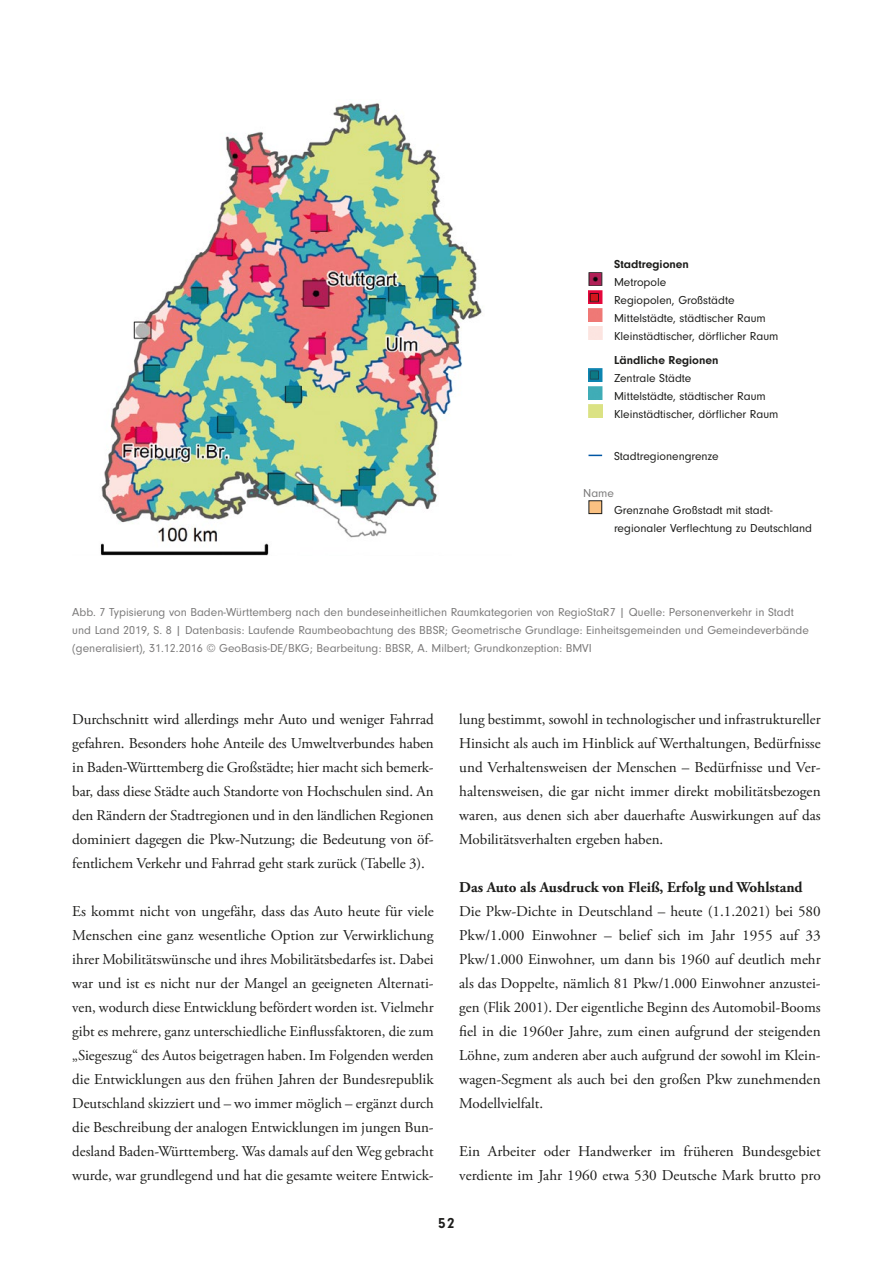
<style>
.page{position:relative;width:893px;height:1263px;background:#fff}
.page>*{position:absolute;margin:0;border:0;box-sizing:border-box;transform-origin:0 0}
.Fließtext{font:15px/24px "Adobe Garamond Pro";color:#1d1d1b;text-align:justify}
.Subheadline{font:700 15px "Adobe Garamond Pro";color:#1d1d1b}
.t1{font:700 15px "Neuzeit Gro";color:#1d1d1b}
.t2{font:12px/18px "Neuzeit Gro";color:#7c7b7b}
.t3{font:12px/18px "Neuzeit Gro";color:#1d1d1b}
.t4{font:700 12px "Neuzeit Gro";color:#1d1d1b}
</style>
<div class="page">
<img style="left:100px;top:103px;width:382px;height:453px">
<img style="left:588px;top:272px;width:14px;height:14px">
<img style="left:588px;top:290px;width:14px;height:14px">
<img style="left:588px;top:368px;width:14px;height:14px">
<img style="left:588px;top:386px;width:14px;height:14px">
<img style="left:588px;top:404px;width:14px;height:14px">
<div style="left:589px;top:501px;width:13px;height:13px;background:#fac182"></div>
<div style="left:588px;top:500px;width:14px;height:14px;border:1px solid #1d1d1b"></div>
<svg style="left:588px;top:455px;width:14px;height:1px"></svg>
<p class="t4" style="left:614px;top:257px;width:76px">Stadtregionen</p>
<p class="t3" style="left:614px;top:273px;width:166px">Metropole<br>Regiopolen, Großstädte<br>Mittelstädte, städtischer Raum<br>Kleinstädtischer, dörflicher Raum</p>
<p class="t4" style="left:614px;top:353px;width:106px">Ländliche Regionen</p>
<p class="t3" style="left:614px;top:369px;width:166px">Zentrale Städte<br>Mittelstädte, städtischer Raum<br>Kleinstädtischer, dörflicher Raum</p>
<p class="t3" style="left:614px;top:447px;width:106px">Stadtregionengrenze</p>
<p class="t2" style="left:583px;top:484px;width:32px">Name</p>
<p class="t3" style="left:614px;top:501px;width:200px">Grenznahe Großstadt mit stadt&shy;regionaler Verflechtung zu Deutschland</p>
<p class="t2" style="left:72px;top:603px;width:738px">Abb. 7 Typisierung von Baden-Württemberg nach den bundeseinheitlichen Raumkategorien von RegioStaR7 | Quelle: Personenverkehr in Stadt und Land 2019, S. 8 | Datenbasis: Laufende Raumbeobachtung des BBSR; Geometrische Grundlage: Einheitsgemeinden und Gemeindeverbände (generalisiert), 31.12.2016 © GeoBasis-DE/BKG; Bearbeitung: BBSR, A. Milbert; Grundkonzeption: BMVI</p>
<p class="Fließtext" style="left:72px;top:708px;width:363px">Durchschnitt wird allerdings mehr Auto und weniger Fahrrad gefahren. Besonders hohe Anteile des Umweltverbundes haben in Baden-Württemberg die Großstädte; hier macht sich bemerk&shy;bar, dass diese Städte auch Standorte von Hochschulen sind. An den Rändern der Stadtregionen und in den ländlichen Regionen dominiert dagegen die Pkw-Nutzung; die Bedeutung von öf&shy;fentlichem Verkehr und Fahrrad geht stark zurück (Tabelle 3).</p>
<p class="Fließtext" style="left:72px;top:900px;width:363px">Es kommt nicht von ungefähr, dass das Auto heute für viele Menschen eine ganz wesentliche Option zur Verwirklichung ihrer Mobilitätswünsche und ihres Mobilitätsbedarfes ist. Dabei war und ist es nicht nur der Mangel an geeigneten Alternati&shy;ven, wodurch diese Entwicklung befördert worden ist. Vielmehr gibt es mehrere, ganz unterschiedliche Einflussfaktoren, die zum „Siegeszug“ des Autos beigetragen haben. Im Folgenden werden die Entwicklungen aus den frühen Jahren der Bundesrepublik Deutschland skizziert und – wo immer möglich – ergänzt durch die Beschreibung der analogen Entwicklungen im jungen Bun&shy;desland Baden-Württemberg. Was damals auf den Weg gebracht wurde, war grundlegend und hat die gesamte weitere Entwick-</p>
<p class="Fließtext" style="left:459px;top:708px;width:363px">lung bestimmt, sowohl in technologischer und infrastruktureller Hinsicht als auch im Hinblick auf Werthaltungen, Bedürfnisse und Verhaltensweisen der Menschen – Bedürfnisse und Ver&shy;haltensweisen, die gar nicht immer direkt mobilitätsbezogen waren, aus denen sich aber dauerhafte Auswirkungen auf das Mobilitätsverhalten ergeben haben.</p>
<h2 class="Subheadline" style="left:459px;top:878px;width:345px">Das Auto als Ausdruck von Fleiß, Erfolg und Wohlstand</h2>
<p class="Fließtext" style="left:459px;top:900px;width:363px">Die Pkw-Dichte in Deutschland – heute (1.1.2021) bei 580<br>Pkw/1.000 Einwohner – belief sich im Jahr 1955 auf 33<br>Pkw/1.000 Einwohner, um dann bis 1960 auf deutlich mehr als das Doppelte, nämlich 81 Pkw/1.000 Einwohner anzustei&shy;gen (Flik 2001). Der eigentliche Beginn des Automobil-Booms fiel in die 1960er Jahre, zum einen aufgrund der steigenden Löhne, zum anderen aber auch aufgrund der sowohl im Klein&shy;wagen-Segment als auch bei den großen Pkw zunehmenden Modellvielfalt.</p>
<p class="Fließtext" style="left:459px;top:1140px;width:363px">Ein Arbeiter oder Handwerker im früheren Bundesgebiet verdiente im Jahr 1960 etwa 530 Deutsche Mark brutto pro</p>
<p class="t1" style="left:438px;top:1215px;width:18px">52</p>
</div>
